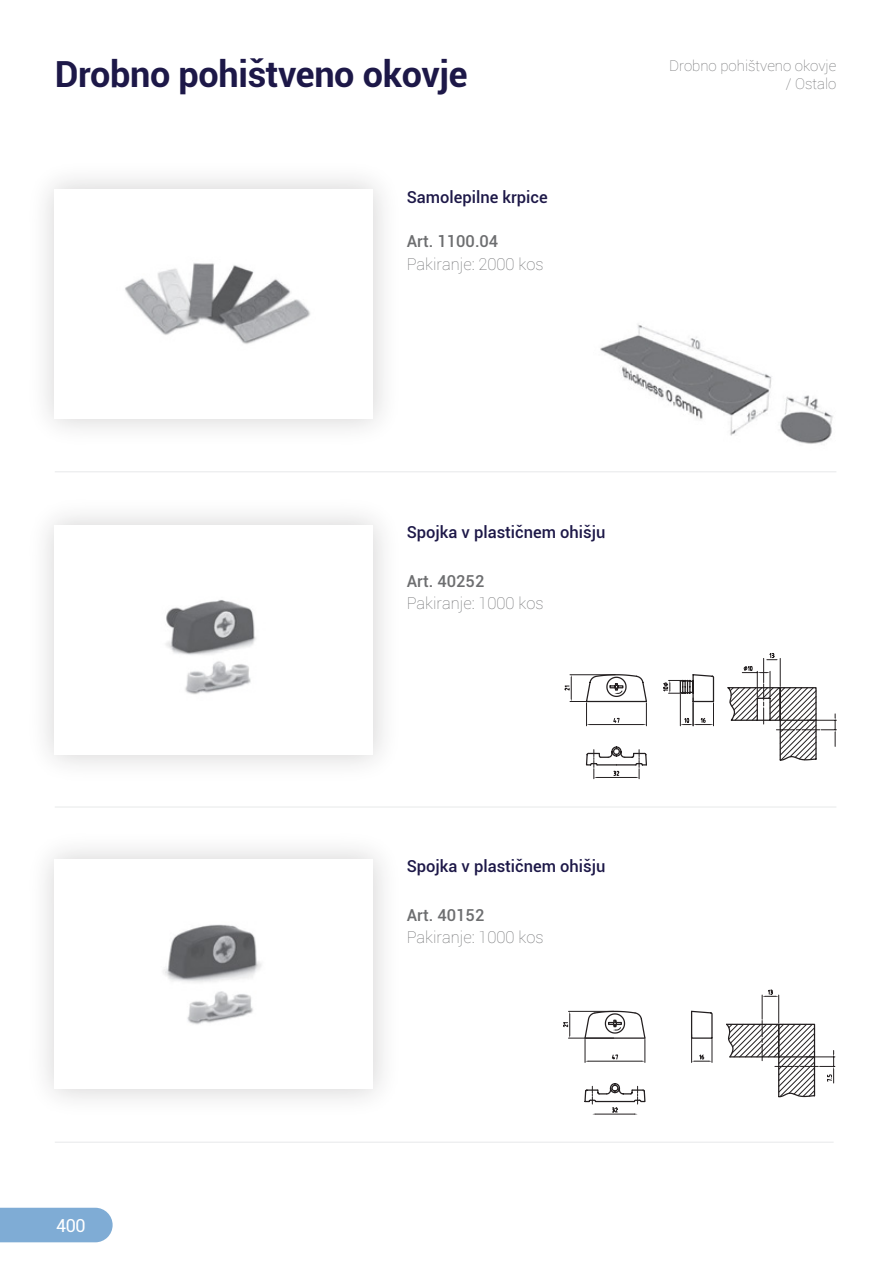
<style>
.page{position:relative;width:893px;height:1263px;background:#fff}
.page>*{position:absolute;margin:0;border:0;box-sizing:border-box;transform-origin:0 0}
.t1{font:700 36px "Roboto";letter-spacing:-.01em;color:#1d1848}
.t2{font:18px "Roboto";color:#fff}
.t3{font:500 16.5px "Roboto";color:#1d1848}
.t4{font:100 16.5px "Roboto";color:#6d6e70}
.t5{font:500 16.5px "Roboto";color:#6d6e70}
.t6{font:100 15px/18px "Roboto";color:#6d6e70;text-align:right}
</style>
<div class="page">
<div style="left:0;top:1208px;width:113px;height:34px;background:#7facd5"></div>
<img style="left:124px;top:260px;width:187px;height:85px">
<img style="left:600px;top:324px;width:233px;height:120px">
<hr style="left:55px;top:471px;width:781px;height:1px;background:#eaebec">
<svg style="left:564px;top:653px;width:273px;height:127px"></svg>
<img style="left:162px;top:597px;width:96px;height:98px">
<hr style="left:55px;top:806px;width:781px;height:1px;background:#eaebec">
<hr style="left:568px;top:1038px;width:46px;height:1px;background:#231f20">
<hr style="left:568px;top:1011px;width:46px;height:1px;background:#231f20">
<svg style="left:563px;top:1011px;width:7px;height:27px"></svg>
<svg style="left:584px;top:1010px;width:62px;height:104px"></svg>
<svg style="left:691px;top:1010px;width:22px;height:52px"></svg>
<svg style="left:726px;top:989px;width:109px;height:109px"></svg>
<hr style="left:595px;top:1114px;width:40px;height:1px;background:#231f20">
<img style="left:161px;top:922px;width:103px;height:103px">
<hr style="left:55px;top:1141px;width:779px;height:2px;background:#eaebec">
<h1 class="t1" style="left:55px;top:48px;width:414px">Drobno pohištveno okovje</h1>
<p class="t6" style="left:669px;top:56px;width:169px">Drobno pohištveno okovje / Ostalo</p>
<p class="t3" style="left:407px;top:185px;width:142px">Samolepilne krpice</p>
<p class="t5" style="left:407px;top:230px;width:93px">Art. 1100.04</p>
<p class="t4" style="left:407px;top:252px;width:138px">Pakiranje: 2000 kos</p>
<p class="t3" style="left:407px;top:521px;width:200px">Spojka v plastičnem ohišju</p>
<p class="t5" style="left:407px;top:569px;width:79px">Art. 40252</p>
<p class="t4" style="left:407px;top:592px;width:138px">Pakiranje: 1000 kos</p>
<p class="t2" style="left:56px;top:1213px;width:31px">400</p>
<p class="t3" style="left:407px;top:854px;width:200px">Spojka v plastičnem ohišju</p>
<p class="t5" style="left:407px;top:903px;width:79px">Art. 40152</p>
<p class="t4" style="left:407px;top:926px;width:138px">Pakiranje: 1000 kos</p>
</div>
